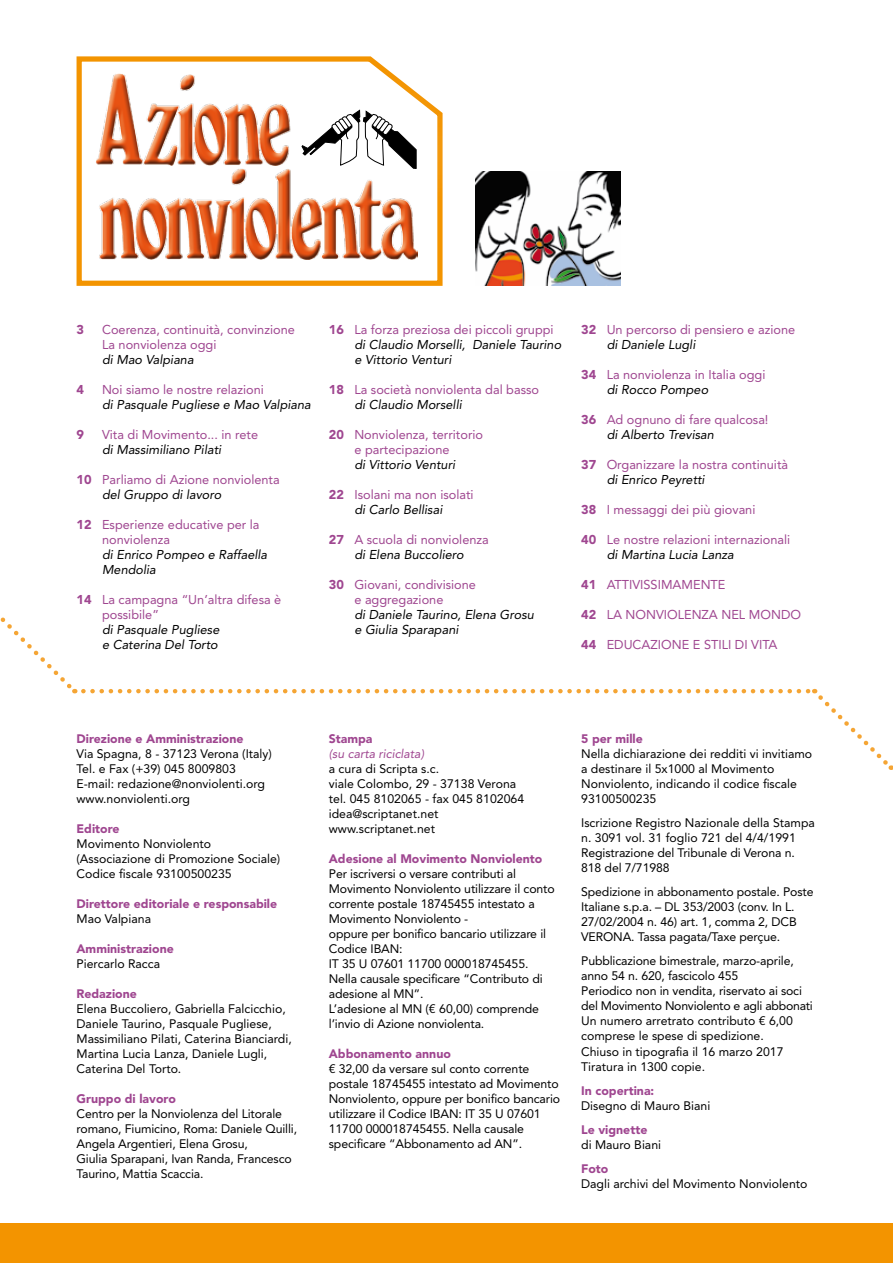
<style>
.page{position:relative;width:893px;height:1263px;background:#fff}
.page>*{position:absolute;margin:0;border:0;box-sizing:border-box;transform-origin:0 0}
.t1{font:12.75px/15px "Avenir LT Std";color:#9f4690}
.t2{font:italic 12.75px/15px "Avenir LT Std";color:#000}
.t3{font:900 12.75px "Avenir LT Std";color:#9f4690}
.t4{font:12.3px/15px "Avenir LT Std";letter-spacing:-.01em;color:#000}
.t5{font:900 12.3px "Avenir LT Std";color:#9f4690}
.t6{font:italic 12.3px "Avenir LT Std";color:#9f4690}
.s1{font-weight:900}
.s2{font-style:italic;color:#000}
.s3{font-weight:900;font-style:normal;color:#9f4690}
.s4{font-style:normal;color:#9f4690}
</style>
<div class="page">
<div style="left:0;top:1223px;width:893px;height:40px;background:#f39400"></div>
<svg style="left:0;top:617px;width:77px;height:77px"></svg>
<svg style="left:83px;top:689px;width:810px;height:81px"></svg>
<img style="left:476px;top:172px;width:145px;height:114px">
<svg style="left:76px;top:56px;width:367px;height:230px"></svg>
<img style="left:95px;top:74px;width:185px;height:92px">
<img style="left:95px;top:167px;width:323px;height:92px">
<div style="left:280px;top:71px;width:182px;height:139px;background:#fff;opacity:.97"></div>
<svg style="left:301px;top:110px;width:116px;height:81px"></svg>
<p class="t3" style="left:77px;top:321px;width:9px">3</p>
<p class="t1" style="left:102px;top:322px;width:194px">Coerenza, continuità, convinzione<br>La nonviolenza oggi</p>
<p class="t2" style="left:102px;top:352px;width:93px">di Mao Valpiana</p>
<p class="t3" style="left:77px;top:381px;width:9px">4</p>
<p class="t1" style="left:102px;top:382px;width:163px">Noi siamo le nostre relazioni</p>
<p class="t2" style="left:102px;top:397px;width:210px">di Pasquale Pugliese e Mao Valpiana</p>
<p class="t3" style="left:77px;top:426px;width:9px">9</p>
<p class="t1" style="left:102px;top:427px;width:158px">Vita di Movimento... in rete</p>
<p class="t2" style="left:102px;top:442px;width:121px">di Massimiliano Pilati</p>
<p class="t1" style="left:102px;top:472px;width:179px;text-indent:-26px"><span class="s1">10</span> Parliamo di Azione nonviolenta <span class="s2">del Gruppo di lavoro</span></p>
<p class="t1" style="left:102px;top:517px;width:159px;text-indent:-26px"><span class="s1">12</span> Esperienze educative per la nonviolenza</p>
<p class="t2" style="left:102px;top:547px;width:167px">di Enrico Pompeo e Raffaella<br>Mendolia</p>
<p class="t1" style="left:102px;top:592px;width:181px;text-indent:-26px"><span class="s1">14</span> La campagna “Un’altra difesa è possibile”</p>
<p class="t2" style="left:102px;top:622px;width:119px">di Pasquale Pugliese e Caterina Del Torto</p>
<p class="t2" style="left:354px;top:322px;width:208px;text-indent:-26px"><span class="s3">16</span> <span class="s4">La forza preziosa dei piccoli gruppi </span>di Claudio Morselli, Daniele Taurino e Vittorio Venturi</p>
<p class="t1" style="left:354px;top:382px;width:186px;text-indent:-26px"><span class="s1">18</span> La società nonviolenta dal basso <span class="s2">di Claudio Morselli</span></p>
<p class="t1" style="left:354px;top:427px;width:130px;text-indent:-26px"><span class="s1">20</span> Nonviolenza, territorio e partecipazione</p>
<p class="t2" style="left:354px;top:457px;width:102px">di Vittorio Venturi</p>
<p class="t1" style="left:329px;top:487px;width:146px;text-align:center"><span class="s1">22</span> Isolani ma non isolati <span class="s2">di Carlo Bellisai</span></p>
<p class="t1" style="left:329px;top:532px;width:161px;text-align:center"><span class="s1">27</span> A scuola di nonviolenza <span class="s2">di Elena Buccoliero</span></p>
<p class="t1" style="left:329px;top:577px;width:149px;text-align:center"><span class="s1">30</span> Giovani, condivisione e aggregazione</p>
<p class="t2" style="left:354px;top:607px;width:181px">di Daniele Taurino, Elena Grosu e Giulia Sparapani</p>
<p class="t1" style="left:607px;top:322px;width:190px;text-indent:-26px"><span class="s1">32</span> Un percorso di pensiero e azione <span class="s2">di Daniele Lugli</span></p>
<p class="t1" style="left:607px;top:367px;width:160px;text-indent:-26px"><span class="s1">34</span> La nonviolenza in Italia oggi <span class="s2">di Rocco Pompeo</span></p>
<p class="t1" style="left:607px;top:412px;width:163px;text-indent:-26px"><span class="s1">36</span> Ad ognuno di fare qualcosa! <span class="s2">di Alberto Trevisan</span></p>
<p class="t1" style="left:607px;top:457px;width:183px;text-indent:-26px"><span class="s1">37</span> Organizzare la nostra continuità <span class="s2">di Enrico Peyretti</span></p>
<p class="t1" style="left:581px;top:502px;width:176px"><span class="s1">38</span> I messaggi dei più giovani</p>
<p class="t1" style="left:607px;top:532px;width:185px;text-indent:-26px"><span class="s1">40</span> Le nostre relazioni internazionali <span class="s2">di Martina Lucia Lanza</span></p>
<p class="t1" style="left:581px;top:577px;width:146px"><span class="s1">41</span> ATTIVISSIMAMENTE</p>
<p class="t1" style="left:581px;top:607px;width:221px"><span class="s1">42</span> LA NONVIOLENZA NEL MONDO</p>
<p class="t1" style="left:581px;top:637px;width:198px"><span class="s1">44</span> EDUCAZIONE E STILI DI VITA</p>
<p class="t5" style="left:77px;top:731px;width:168px">Direzione e Amministrazione</p>
<p class="t4" style="left:77px;top:746px;width:197px">Via Spagna, 8 - 37123 Verona (Italy)<br>Tel. e Fax (+39) 045 8009803<br>E-mail: redazione@nonviolenti.org www.nonviolenti.org</p>
<p class="t5" style="left:77px;top:821px;width:45px">Editore</p>
<p class="t4" style="left:77px;top:837px;width:205px">Movimento Nonviolento (Associazione di Promozione Sociale)<br>Codice fiscale 93100500235</p>
<p class="t5" style="left:77px;top:896px;width:202px">Direttore editoriale e responsabile</p>
<p class="t4" style="left:77px;top:912px;width:76px">Mao Valpiana</p>
<p class="t5" style="left:77px;top:941px;width:99px">Amministrazione</p>
<p class="t4" style="left:77px;top:957px;width:85px">Piercarlo Racca</p>
<p class="t5" style="left:77px;top:986px;width:62px">Redazione</p>
<p class="t4" style="left:77px;top:1002px;width:217px">Elena Buccoliero, Gabriella Falcicchio, Daniele Taurino, Pasquale Pugliese, Massimiliano Pilati, Caterina Bianciardi, Martina Lucia Lanza, Daniele Lugli, Caterina Del Torto.</p>
<p class="t5" style="left:77px;top:1092px;width:101px">Gruppo di lavoro</p>
<p class="t4" style="left:77px;top:1107px;width:222px">Centro per la Nonviolenza del Litorale romano, Fiumicino, Roma: Daniele Quilli, Angela Argentieri, Elena Grosu,<br>Giulia Sparapani, Ivan Randa, Francesco Taurino, Mattia Scaccia.</p>
<p class="t5" style="left:329px;top:731px;width:45px">Stampa</p>
<p class="t6" style="left:329px;top:747px;width:97px">(su carta riciclata)</p>
<p class="t4" style="left:329px;top:761px;width:197px">a cura di Scripta s.c.<br>viale Colombo, 29 - 37138 Verona tel. 045 8102065 - fax 045 8102064 idea@scriptanet.net www.scriptanet.net</p>
<p class="t5" style="left:329px;top:851px;width:215px">Adesione al Movimento Nonviolento</p>
<p class="t4" style="left:329px;top:867px;width:227px">Per iscriversi o versare contributi al Movimento Nonviolento utilizzare il conto corrente postale 18745455 intestato a Movimento Nonviolento -<br>oppure per bonifico bancario utilizzare il Codice IBAN:<br>IT 35 U 07601 11700 000018745455.<br>Nella causale specificare “Contributo di adesione al MN”.<br>L’adesione al MN (€ 60,00) comprende l’invio di Azione nonviolenta.</p>
<p class="t5" style="left:329px;top:1047px;width:124px">Abbonamento annuo</p>
<p class="t4" style="left:329px;top:1062px;width:233px">€ 32,00 da versare sul conto corrente postale 18745455 intestato ad Movimento Nonviolento, oppure per bonifico bancario utilizzare il Codice IBAN: IT 35 U 07601<br>11700 000018745455. Nella causale specificare “Abbonamento ad AN”.</p>
<p class="t5" style="left:581px;top:732px;width:63px">5 per mille</p>
<p class="t4" style="left:581px;top:747px;width:232px">Nella dichiarazione dei redditi vi invitiamo a destinare il 5x1000 al Movimento Nonviolento, indicando il codice fiscale 93100500235</p>
<p class="t4" style="left:581px;top:816px;width:235px">Iscrizione Registro Nazionale della Stampa n. 3091 vol. 31 foglio 721 del 4/4/1991<br>Registrazione del Tribunale di Verona n.<br>818 del 7/71988</p>
<p class="t4" style="left:581px;top:885px;width:234px">Spedizione in abbonamento postale. Poste Italiane s.p.a. – DL 353/2003 (conv. In L.<br>27/02/2004 n. 46) art. 1, comma 2, DCB VERONA. Tassa pagata/Taxe perçue.</p>
<p class="t4" style="left:581px;top:954px;width:233px">Pubblicazione bimestrale, marzo-aprile, anno 54 n. 620, fascicolo 455<br>Periodico non in vendita, riservato ai soci del Movimento Nonviolento e agli abbonati Un numero arretrato contributo € 6,00 comprese le spese di spedizione.<br>Chiuso in tipografia il 16 marzo 2017<br>Tiratura in 1300 copie.</p>
<p class="t5" style="left:581px;top:1083px;width:75px">In copertina:</p>
<p class="t4" style="left:581px;top:1098px;width:131px">Disegno di Mauro Biani</p>
<p class="t5" style="left:581px;top:1122px;width:68px">Le vignette</p>
<p class="t4" style="left:581px;top:1137px;width:81px">di Mauro Biani</p>
<p class="t5" style="left:581px;top:1161px;width:29px">Foto</p>
<p class="t4" style="left:581px;top:1176px;width:228px">Dagli archivi del Movimento Nonviolento</p>
</div>
